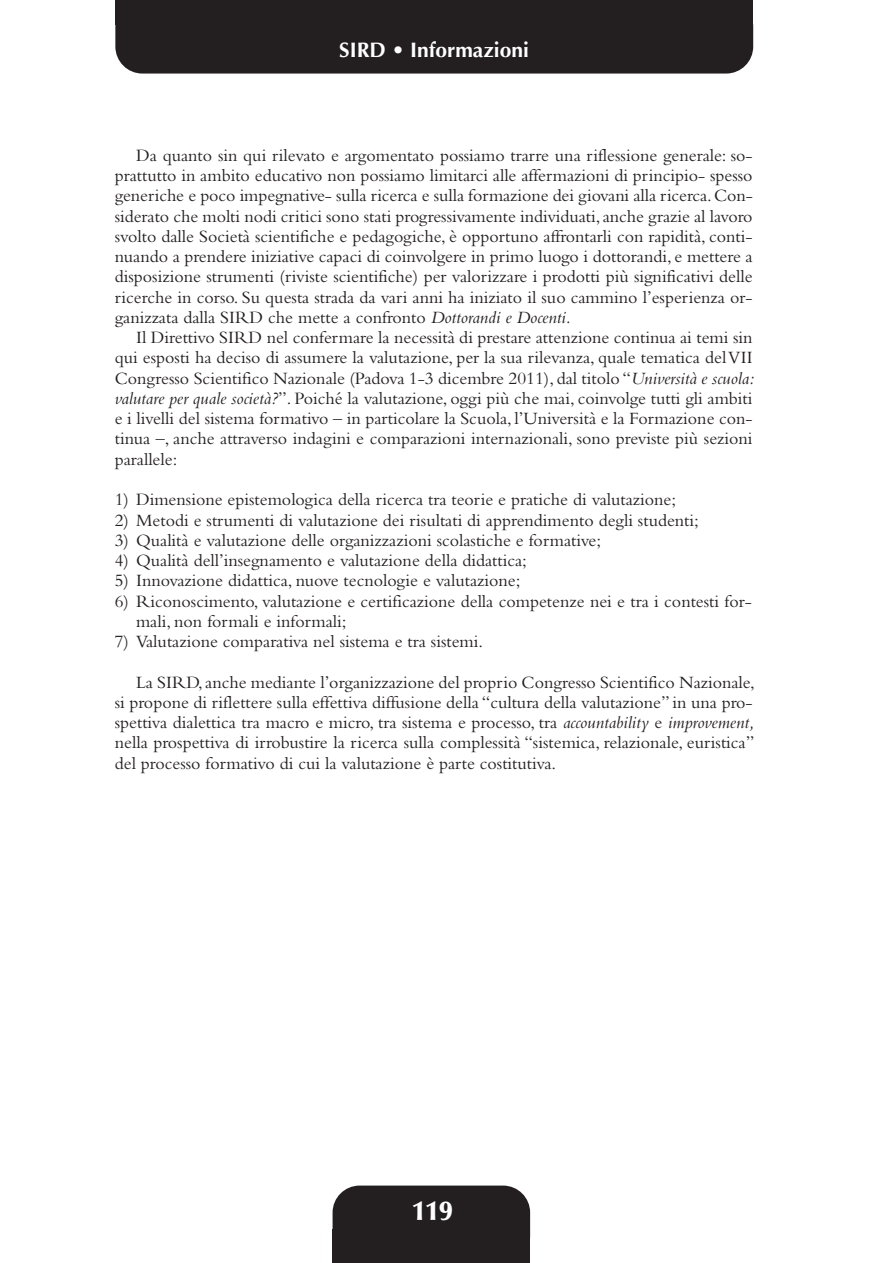
<style>
.page{position:relative;width:893px;height:1263px;background:#fff}
.page>*{position:absolute;margin:0;border:0;box-sizing:border-box;transform-origin:0 0}
.t1{font:900 27px "Optima";color:#fff}
.t2{font:700 21px "Optima";color:#fff}
.t3{font:18px/20.2px "Bembo";color:#231f20}
.s1{font-style:italic}
</style>
<div class="page">
<div style="left:333px;top:1185px;width:197px;height:78px;background:#231f20;border-radius:27px"></div>
<div style="left:333px;top:1230px;width:197px;height:33px;background:#231f20"></div>
<div style="left:115px;top:0;width:638px;height:74px;background:#231f20;border-radius:27px"></div>
<div style="left:115px;top:0;width:638px;height:24px;background:#231f20"></div>
<p class="t2" style="left:339px;top:38px;width:191px">SIRD • Informazioni</p>
<p class="t3" style="left:136px;top:147px;width:618px">Da quanto sin qui rilevato e argomentato possiamo trarre una riflessione generale: so-</p>
<p class="t3" style="left:115px;top:167px;width:639px">prattutto in ambito educativo non possiamo limitarci alle affermazioni di principio- spesso</p>
<p class="t3" style="left:115px;top:187px;width:640px">generiche e poco impegnative- sulla ricerca e sulla formazione dei giovani alla ricerca. Con-</p>
<p class="t3" style="left:115px;top:208px;width:639px">siderato che molti nodi critici sono stati progressivamente individuati, anche grazie al lavoro</p>
<p class="t3" style="left:115px;top:228px;width:639px">svolto dalle Società scientifiche e pedagogiche, è opportuno affrontarli con rapidità, conti-</p>
<p class="t3" style="left:115px;top:248px;width:639px">nuando a prendere iniziative capaci di coinvolgere in primo luogo i dottorandi, e mettere a</p>
<p class="t3" style="left:115px;top:268px;width:639px">disposizione strumenti (riviste scientifiche) per valorizzare i prodotti più significativi delle</p>
<p class="t3" style="left:115px;top:289px;width:639px">ricerche in corso. Su questa strada da vari anni ha iniziato il suo cammino l’esperienza or-</p>
<p class="t3" style="left:115px;top:309px;width:458px">ganizzata dalla SIRD che mette a confronto <span class="s1">Dottorandi e Docenti.</span></p>
<p class="t3" style="left:136px;top:329px;width:618px">Il Direttivo SIRD nel confermare la necessità di prestare attenzione continua ai temi sin</p>
<p class="t3" style="left:115px;top:349px;width:639px">qui esposti ha deciso di assumere la valutazione, per la sua rilevanza, quale tematica del VII</p>
<p class="t3" style="left:115px;top:370px;width:641px">Congresso Scientifico Nazionale (Padova 1-3 dicembre 2011), dal titolo “<span class="s1">Università e scuola:</span></p>
<p class="t3" style="left:115px;top:390px;width:639px"><span class="s1">valutare per quale società?</span>”. Poiché la valutazione, oggi più che mai, coinvolge tutti gli ambiti</p>
<p class="t3" style="left:115px;top:410px;width:639px">e i livelli del sistema formativo – in particolare la Scuola, l’Università e la Formazione con-</p>
<p class="t3" style="left:115px;top:430px;width:639px">tinua –, anche attraverso indagini e comparazioni internazionali, sono previste più sezioni</p>
<p class="t3" style="left:115px;top:451px;width:64px">parallele:</p>
<p class="t3" style="left:115px;top:491px;width:563px">1) Dimensione epistemologica della ricerca tra teorie e pratiche di valutazione;</p>
<p class="t3" style="left:115px;top:511px;width:586px">2) Metodi e strumenti di valutazione dei risultati di apprendimento degli studenti;</p>
<p class="t3" style="left:115px;top:532px;width:488px">3) Qualità e valutazione delle organizzazioni scolastiche e formative;</p>
<p class="t3" style="left:115px;top:552px;width:414px">4) Qualità dell’insegnamento e valutazione della didattica;</p>
<p class="t3" style="left:115px;top:572px;width:407px">5) Innovazione didattica, nuove tecnologie e valutazione;</p>
<p class="t3" style="left:136px;top:592px;width:617px;text-indent:-21px">6) Riconoscimento, valutazione e certificazione della competenze nei e tra i contesti for&shy;mali, non formali e informali;</p>
<p class="t3" style="left:115px;top:633px;width:370px">7) Valutazione comparativa nel sistema e tra sistemi.</p>
<p class="t3" style="left:115px;top:673px;width:642px;text-indent:21px">La SIRD, anche mediante l’organizzazione del proprio Congresso Scientifico Nazionale, si propone di riflettere sulla effettiva diffusione della “cultura della valutazione” in una pro&shy;spettiva dialettica tra macro e micro, tra sistema e processo, tra <span class="s1">accountability</span> e <span class="s1">improvement, </span>nella prospettiva di irrobustire la ricerca sulla complessità “sistemica, relazionale, euristica” del processo formativo di cui la valutazione è parte costitutiva.</p>
<p class="t1" style="left:412px;top:1200px;width:42px">119</p>
</div>
